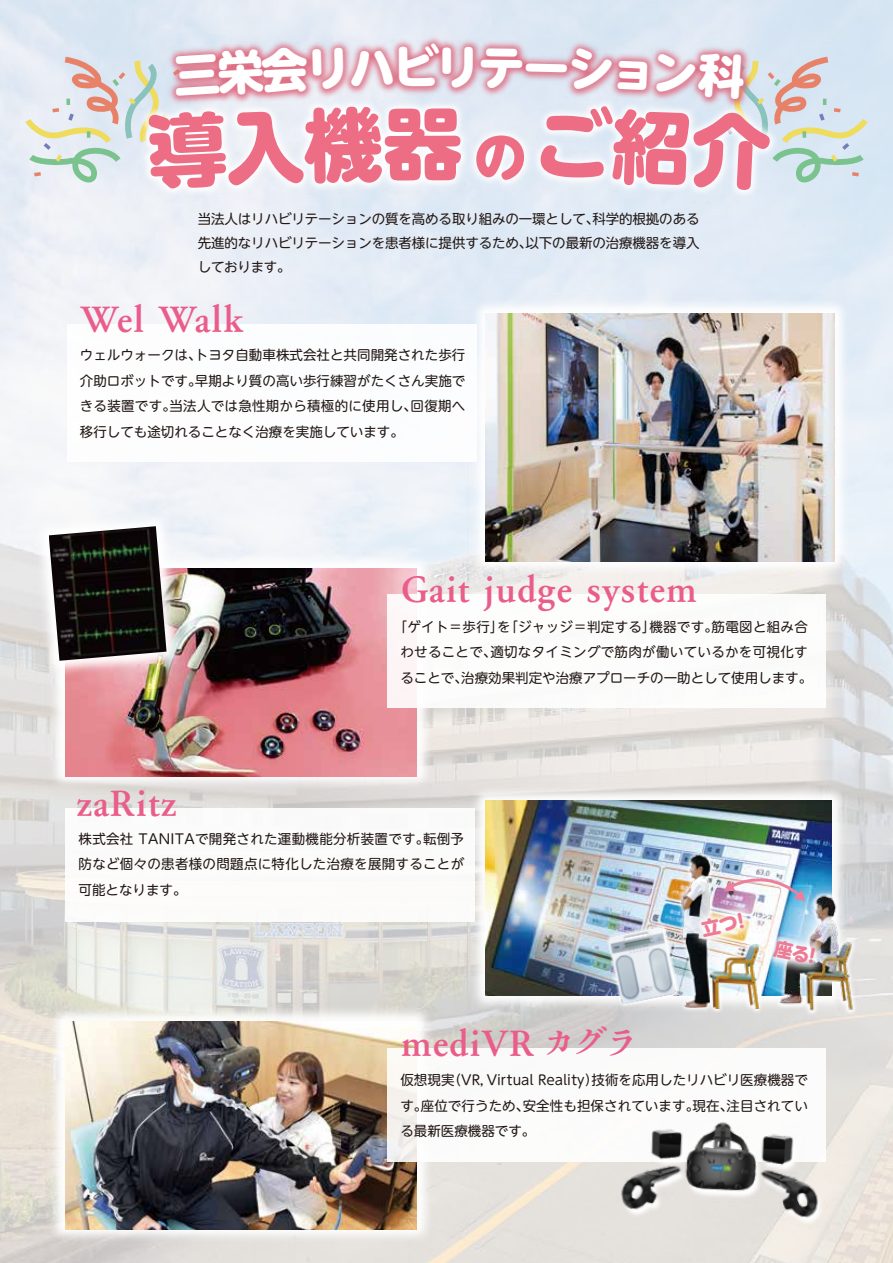
<style>
.page{position:relative;width:893px;height:1263px;background:#fff}
.page>*{position:absolute;margin:0;border:0;box-sizing:border-box;transform-origin:0 0}
.t1{font:800 79.2px "UD Shin M Go Pro";color:#ec6d84}
.t2{font:800 46.5px "UD Shin M Go Pro";color:#fff}
.t3{font:700 39.15px "P Kiza Kinryou Std";color:#ea5d8b}
.t4{font:13.5px/25.5px "UD Shin M Go Pro";letter-spacing:.005em;color:#221815;text-align:justify}
</style>
<div class="page">
<img style="left:0;top:0;width:893px;height:1263px">
<img style="left:424px;top:272px;width:469px;height:349px">
<img style="left:486px;top:314px;width:349px;height:248px">
<div style="left:67px;top:325px;width:409px;height:137px;background:#fff"></div>
<img style="left:10px;top:0;width:883px;height:48px">
<img style="left:0;top:48px;width:893px;height:224px">
<img style="left:3px;top:506px;width:476px;height:329px">
<img style="left:66px;top:568px;width:350px;height:208px">
<div style="left:387px;top:595px;width:439px;height:113px;background:#fff"></div>
<img style="left:0;top:465px;width:228px;height:257px">
<img style="left:49px;top:526px;width:118px;height:135px">
<img style="left:424px;top:739px;width:469px;height:309px">
<img style="left:485px;top:800px;width:346px;height:195px">
<div style="left:66px;top:808px;width:409px;height:114px;background:#fff"></div>
<img style="left:814px;top:839px;width:79px;height:227px">
<img style="left:626px;top:799px;width:188px;height:249px">
<img style="left:675px;top:837px;width:85px;height:15px">
<img style="left:641px;top:852px;width:164px;height:29px">
<img style="left:732px;top:881px;width:144px;height:148px">
<img style="left:554px;top:871px;width:178px;height:177px">
<img style="left:605px;top:922px;width:74px;height:85px">
<img style="left:3px;top:959px;width:476px;height:304px">
<img style="left:66px;top:1022px;width:350px;height:207px">
<div style="left:387px;top:1048px;width:439px;height:113px;background:#fff"></div>
<img style="left:571px;top:1074px;width:302px;height:189px">
<img style="left:619px;top:1116px;width:207px;height:106px">
<svg style="left:25px;top:46px;width:368px;height:144px"></svg>
<svg style="left:476px;top:48px;width:392px;height:143px"></svg>
<svg style="left:700px;top:912px;width:44px;height:25px"></svg>
<svg style="left:773px;top:939px;width:43px;height:25px"></svg>
<h2 class="t2" style="left:393px;top:29px;width:90px">ビリ</h2>
<h1 class="t1" style="left:383px;top:80px;width:81px">器</h1>
<p class="t4" style="left:198px;top:206px;width:503px;line-height:24px">当法人はリハビリテーションの質を高める取り組みの一環として、科学的根拠のある先進的なリハビリテーションを患者様に提供するため、以下の最新の治療機器を導入しております。</p>
<h3 class="t3" style="left:80px;top:292px;width:165px">Wel Walk</h3>
<p class="t4" style="left:80px;top:342px;width:387px">ウェルウォークは、トヨタ自動車株式会社と共同開発された歩行介助ロボットです。早期より質の高い歩行練習がたくさん実施できる装置です。当法人では急性期から積極的に使用し、回復期へ移行しても途切れることなく治療を実施しています。</p>
<h3 class="t3" style="left:401px;top:562px;width:298px">Gait judge system</h3>
<h3 class="t3" style="left:76px;top:776px;width:103px">zaRitz</h3>
<p class="t4" style="left:394px;top:613px;width:420px;text-align:center">「ゲイト＝歩行」を「ジャッジ＝判定する」機器です。筋電図と組み合わせることで、適切なタイミングで筋肉が働いているかを可視化することで、治療効果判定や治療アプローチの一助として使用します。</p>
<p class="t4" style="left:79px;top:825px;width:387px">株式会社 TANITAで開発された運動機能分析装置です。転倒予防など個々の患者様の問題点に特化した治療を展開することが可能となります。</p>
<h3 class="t3" style="left:401px;top:1015px;width:242px">mediVRカグラ</h3>
<p class="t4" style="left:400px;top:1066px;width:409px">仮想現実（VR，Virtual Reality）技術を応用したリハビリ医療機器です。座位で行うため、安全性も担保されています。現在、注目されている最新医療機器です。</p>
</div>
